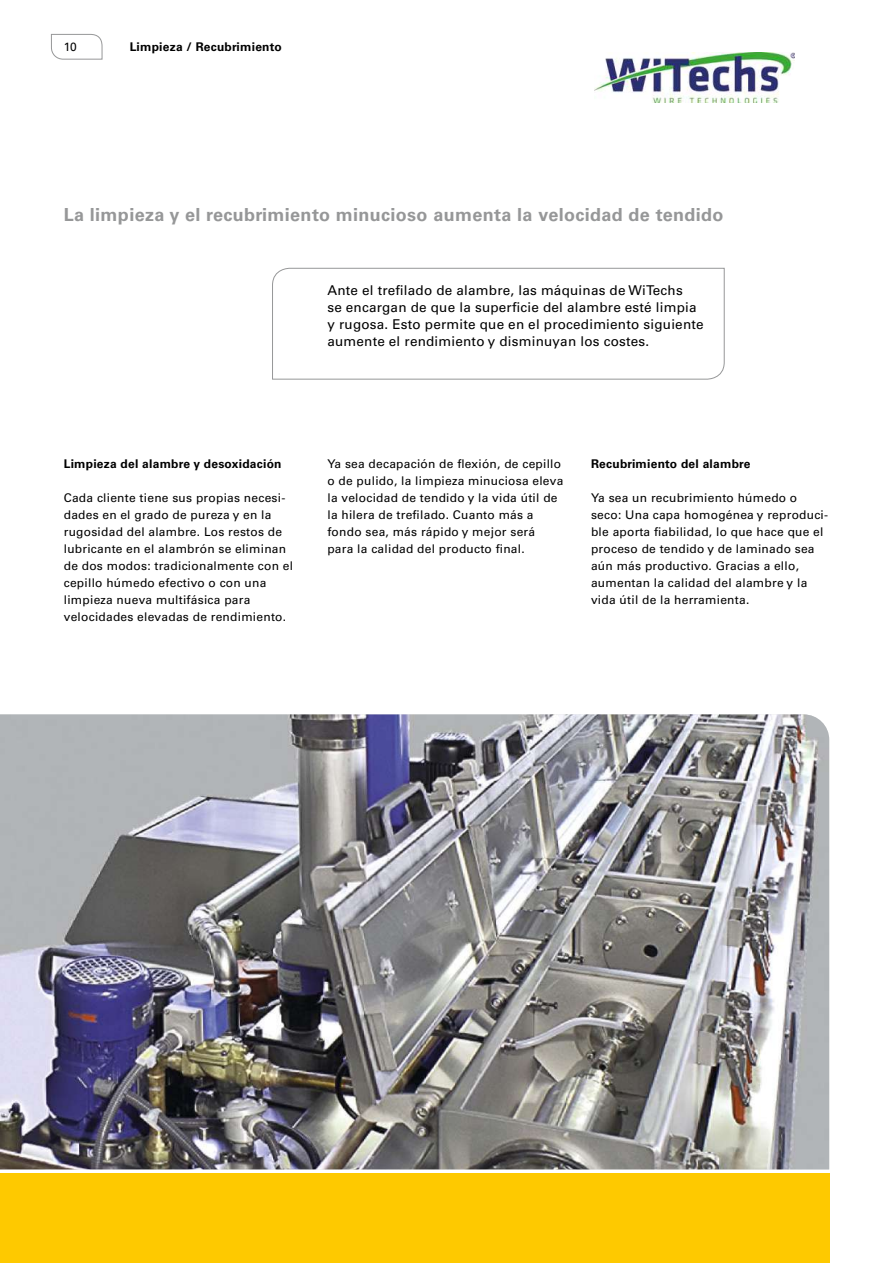
<style>
.page{position:relative;width:893px;height:1263px;background:#fff}
.page>*{position:absolute;margin:0;border:0;box-sizing:border-box;transform-origin:0 0}
.t1{font:700 18px "Univers LTCYR 65";letter-spacing:.02em;color:#969798}
.t2{font:13.5px/17px "Univers LTCYR 55 Roman";letter-spacing:.015em;color:#000}
.t3{font:12px/17px "Univers LTCYR 55 Roman";letter-spacing:.02em;color:#000}
.t4{font:700 12px "Univers LTCYR 65";letter-spacing:.02em;color:#000}
</style>
<div class="page">
<div style="left:0;top:1174px;width:829px;height:89px;background:#fec900"></div>
<img style="left:0;top:714px;width:829px;height:455px">
<img style="left:595px;top:52px;width:200px;height:51px">
<svg style="left:51px;top:34px;width:52px;height:26px"></svg>
<svg style="left:272px;top:267px;width:453px;height:113px"></svg>
<p class="t3" style="left:64px;top:38px;width:15px">10</p>
<p class="t4" style="left:130px;top:38px;width:154px">Limpieza / Recubrimiento</p>
<h1 class="t1" style="left:64px;top:202px;width:661px">La limpieza y el recubrimiento minucioso aumenta la velocidad de tendido</h1>
<p class="t2" style="left:327px;top:281px;width:378px">Ante el trefilado de alambre, las máquinas de WiTechs<br>se encargan de que la superficie del alambre esté limpia y rugosa. Esto permite que en el procedimiento siguiente aumente el rendimiento y disminuyan los costes.</p>
<p class="t4" style="left:64px;top:455px;width:219px">Limpieza del alambre y desoxidación</p>
<p class="t3" style="left:64px;top:489px;width:231px">Cada cliente tiene sus propias necesi&shy;dades en el grado de pureza y en la rugosidad del alambre. Los restos de lubricante en el alambrón se eliminan de dos modos: tradicionalmente con el cepillo húmedo efectivo o con una limpieza nueva multifásica para velocidades elevadas de rendimiento.</p>
<p class="t3" style="left:327px;top:455px;width:237px">Ya sea decapación de flexión, de cepillo o de pulido, la limpieza minuciosa eleva la velocidad de tendido y la vida útil de la hilera de trefilado. Cuanto más a fondo sea, más rápido y mejor será para la calidad del producto final.</p>
<p class="t4" style="left:591px;top:455px;width:161px">Recubrimiento del alambre</p>
<p class="t3" style="left:591px;top:489px;width:239px">Ya sea un recubrimiento húmedo o seco: Una capa homogénea y reproduci&shy;ble aporta fiabilidad, lo que hace que el proceso de tendido y de laminado sea aún más productivo. Gracias a ello, aumentan la calidad del alambre y la vida útil de la herramienta.</p>
</div>
